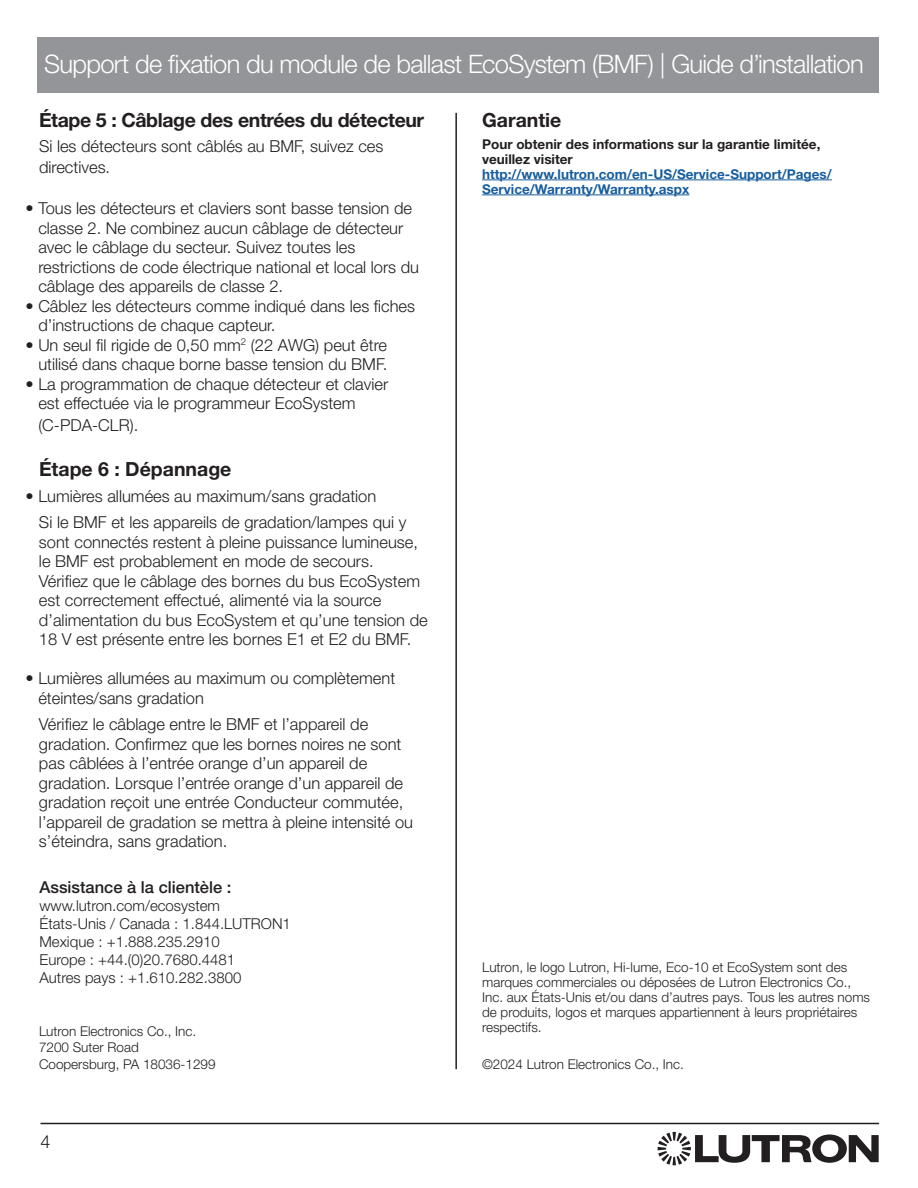
<style>
.page{position:relative;width:918px;height:1188px;background:#fff}
.page>*{position:absolute;margin:0;border:0;box-sizing:border-box;transform-origin:0 0}
.t1{font:300 25.5px "Helvetica Neue LT Std";letter-spacing:-.03em;color:#fff}
.t2{font:700 19.5px "Helvetica Neue LT Std";letter-spacing:-.02em;color:#231f20}
.t3{font:700 19.5px "Helvetica Neue LT Std";color:#231f20}
.t4{font:300 18px "Helvetica Neue LT Std";color:#231f20}
.t5{font:300 16.5px/19.5px "Helvetica Neue LT Std";color:#231f20}
.t6{font:500 16.5px "Helvetica Neue LT Std";color:#231f20}
.t7{font:300 15px/18px "Helvetica Neue LT Std";color:#231f20}
.t8{font:300 13.5px/15px "Helvetica Neue LT Std";color:#231f20}
.t9{font:700 13.5px/15px "Helvetica Neue LT Std";color:#175d9e}
.t10{font:700 13.5px/15px "Helvetica Neue LT Std";color:#231f20}
</style>
<div class="page">
<svg style="left:658px;top:1132px;width:221px;height:33px"></svg>
<hr style="left:40px;top:1123px;width:839px;height:1px;background:#231f20">
<div style="left:38px;top:38px;width:841px;height:55px;background:#939598"></div>
<hr style="left:482px;top:180px;width:350px;height:1px;background:#175d9e">
<hr style="left:482px;top:195px;width:207px;height:1px;background:#175d9e">
<hr style="left:455px;top:113px;width:2px;height:956px;background:#231f20">
<h1 class="t1" style="left:44px;top:48px;width:821px">Support de fixation du module de ballast EcoSystem (BMF) | Guide d’installation</h1>
<p class="t2" style="left:39px;top:108px;width:387px">Étape 5 : Câblage des entrées du détecteur</p>
<p class="t5" style="left:39px;top:135px;width:346px;line-height:21.6px">Si les détecteurs sont câblés au BMF, suivez ces directives.</p>
<p class="t5" style="left:38px;top:198px;width:382px;text-indent:-13px">• Tous les détecteurs et claviers sont basse tension de classe 2. Ne combinez aucun câblage de détecteur avec le câblage du secteur. Suivez toutes les restrictions de code électrique national et local lors du câblage des appareils de classe 2.</p>
<p class="t5" style="left:38px;top:296px;width:378px;text-indent:-13px">• Câblez les détecteurs comme indiqué dans les fiches d’instructions de chaque capteur.</p>
<p class="t5" style="left:26px;top:335px;width:363px;text-align:right">• Un seul fil rigide de 0,50 mm<sup>2</sup> (22 AWG) peut être utilisé dans chaque borne basse tension du BMF.</p>
<p class="t5" style="left:38px;top:374px;width:351px;text-indent:-13px">• La programmation de chaque détecteur et clavier est effectuée via le programmeur EcoSystem</p>
<p class="t5" style="left:38px;top:415px;width:101px">(C-PDA-CLR).</p>
<p class="t3" style="left:39px;top:457px;width:194px">Étape 6 : Dépannage</p>
<p class="t5" style="left:39px;top:483px;width:369px;line-height:26.2px;text-indent:-13px">• Lumières allumées au maximum/sans gradation<br>Si le BMF et les appareils de gradation/lampes qui y</p>
<p class="t5" style="left:39px;top:532px;width:390px">sont connectés restent à pleine puissance lumineuse, le BMF est probablement en mode de secours.<br>Vérifiez que le câblage des bornes du bus EcoSystem est correctement effectué, alimenté via la source d’alimentation du bus EcoSystem et qu’une tension de 18 V est présente entre les bornes E1 et E2 du BMF.</p>
<p class="t5" style="left:38px;top:668px;width:358px;text-indent:-13px">• Lumières allumées au maximum ou complètement éteintes/sans gradation</p>
<p class="t5" style="left:39px;top:714px;width:376px">Vérifiez le câblage entre le BMF et l’appareil de gradation. Confirmez que les bornes noires ne sont pas câblées à l’entrée orange d’un appareil de gradation. Lorsque l’entrée orange d’un appareil de gradation reçoit une entrée Conducteur commutée, l’appareil de gradation se mettra à pleine intensité ou s’éteindra, sans gradation.</p>
<p class="t3" style="left:482px;top:108px;width:81px">Garantie</p>
<p class="t10" style="left:482px;top:136px;width:340px">Pour obtenir des informations sur la garantie limitée, veuillez visiter</p>
<p class="t9" style="left:482px;top:166px;width:351px">http://www.lutron.com/en-US/Service-Support/Pages/<br>Service/Warranty/Warranty.aspx</p>
<p class="t6" style="left:39px;top:877px;width:194px">Assistance à la clientèle :</p>
<p class="t7" style="left:39px;top:896px;width:253px">www.lutron.com/ecosystem<br>États-Unis / Canada : 1.844.LUTRON1<br>Mexique : +1.888.235.2910<br>Europe : +44.(0)20.7680.4481<br>Autres pays : +1.610.282.3800</p>
<p class="t8" style="left:39px;top:1022px;width:178px;line-height:16.5px">Lutron Electronics Co., Inc.<br>7200 Suter Road<br>Coopersburg, PA 18036-1299</p>
<p class="t4" style="left:40px;top:1130px;width:12px">4</p>
<p class="t8" style="left:482px;top:959px;width:390px">Lutron, le logo Lutron, Hi-lume, Eco-10 et EcoSystem sont des marques commerciales ou déposées de Lutron Electronics Co., Inc. aux États-Unis et/ou dans d’autres pays. Tous les autres noms de produits, logos et marques appartiennent à leurs propriétaires respectifs.</p>
<p class="t8" style="left:482px;top:1056px;width:203px">©2024 Lutron Electronics Co., Inc.</p>
</div>
